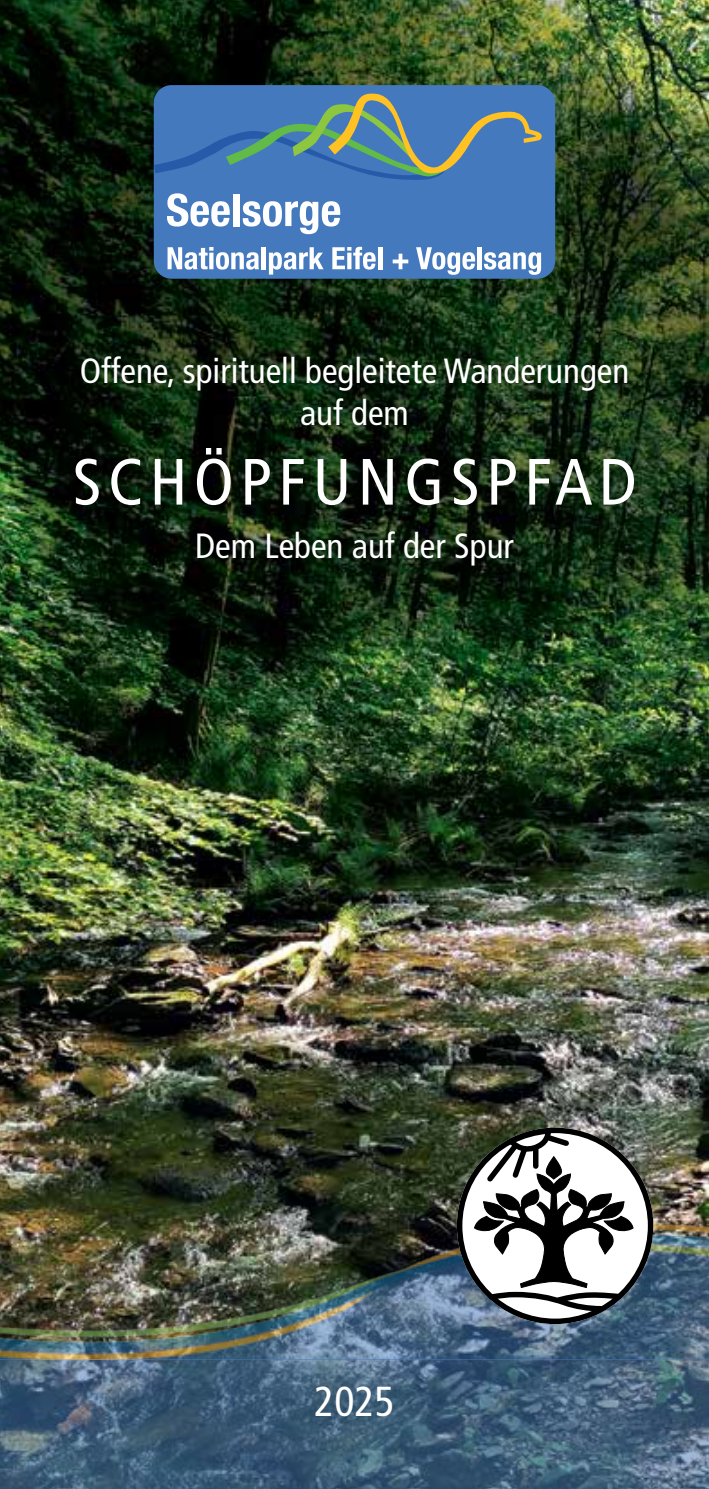
<style>
.page{position:relative;width:709px;height:1489px;background:#fff}
.page>*{position:absolute;margin:0;border:0;box-sizing:border-box;transform-origin:0 0}
.t1{font:condensed 65.25px "Frutiger";letter-spacing:.1em;color:#fff}
.t2{font:condensed 41.75px "Frutiger";color:#fff}
.t3{font:condensed 35px/42px "Frutiger";color:#fff;text-align:center}
</style>
<div class="page">
<img style="left:0;top:0;width:709px;height:1223px">
<div style="left:154px;top:85px;width:401px;height:194px;background:#4579bd;border-radius:18px"></div>
<svg style="left:167px;top:193px;width:63px;height:33px"></svg>
<div style="left:233px;top:194px;width:6px;height:32px;background:#fff"></div>
<svg style="left:243px;top:201px;width:97px;height:33px"></svg>
<svg style="left:167px;top:247px;width:92px;height:22px"></svg>
<hr style="left:262px;top:247px;width:4px;height:22px;background:#fff">
<svg style="left:269px;top:247px;width:54px;height:27px"></svg>
<svg style="left:332px;top:247px;width:43px;height:22px"></svg>
<hr style="left:378px;top:247px;width:4px;height:22px;background:#fff">
<svg style="left:393px;top:254px;width:15px;height:15px"></svg>
<svg style="left:416px;top:247px;width:59px;height:28px"></svg>
<div style="left:477px;top:247px;width:5px;height:22px;background:#fff"></div>
<svg style="left:484px;top:252px;width:57px;height:23px"></svg>
<svg style="left:154px;top:92px;width:388px;height:88px"></svg>
<svg style="left:0;top:1359px;width:709px;height:129px;background:#42607a"></svg>
<img style="left:0;top:1223px;width:709px;height:136px">
<svg style="left:457px;top:1124px;width:196px;height:199px"></svg>
<p class="t3" style="left:80px;top:350px;width:551px">Offene, spirituell begleitete Wanderungen auf dem</p>
<h1 class="t1" style="left:73px;top:444px;width:565px">SCHÖPFUNGSPFAD</h1>
<p class="t3" style="left:195px;top:525px;width:320px">Dem Leben auf der Spur</p>
<p class="t2" style="left:314px;top:1376px;width:82px">2025</p>
</div>
